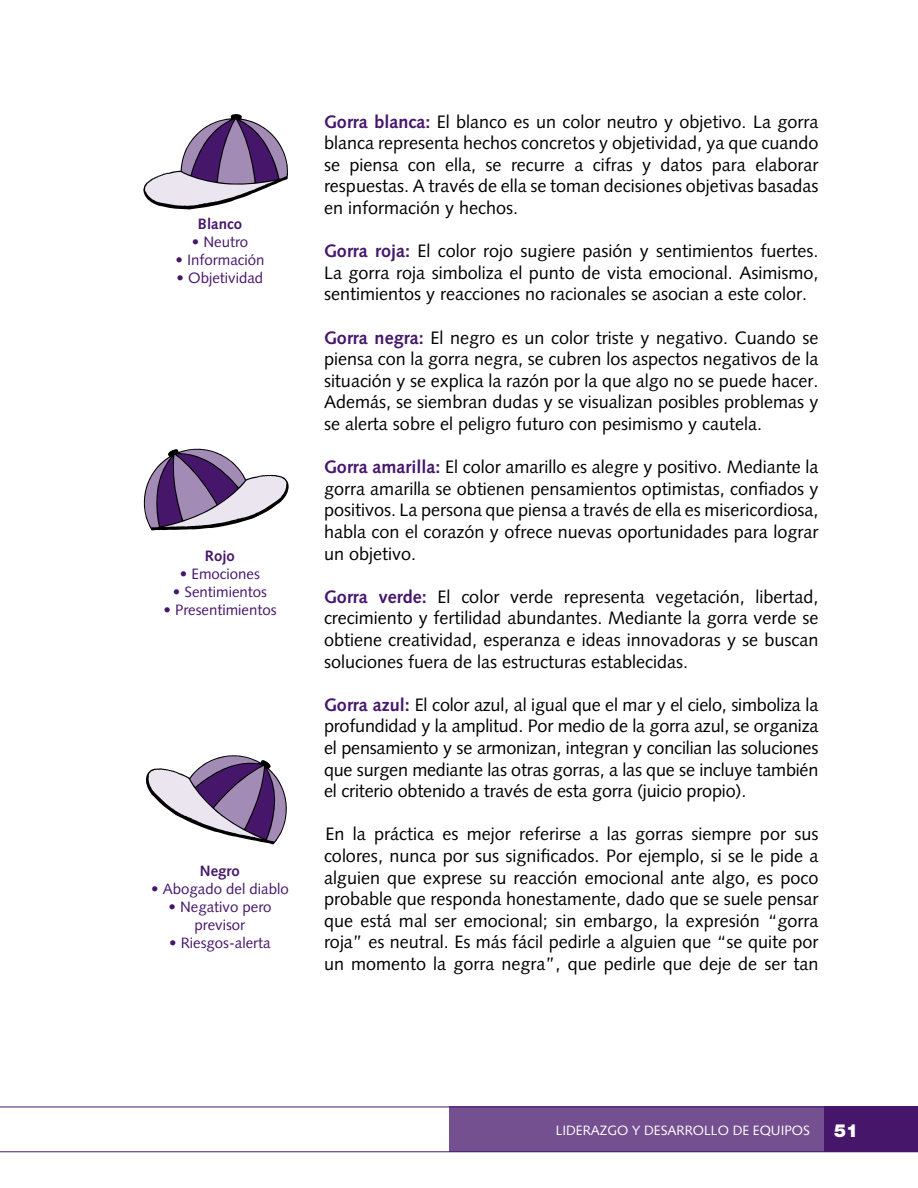
<style>
.page{position:relative;width:918px;height:1188px;background:#fff}
.page>*{position:absolute;margin:0;border:0;box-sizing:border-box;transform-origin:0 0}
.t1{font:18px/21.6px "Syntax";color:#000;text-align:justify}
.t2{font:900 18px "Helvetica Neue";color:#fff}
.t3{font:15px/18px "Syntax";color:#46166b;text-align:center}
.t4{font:700 15px "Syntax";color:#46166b}
.t5{font:13.5px "Syntax";color:#fff}
.s1{font-weight:700;color:#46166b}
</style>
<div class="page">
<div style="left:662px;top:1107px;width:256px;height:45px;background:#46166b"></div>
<div style="left:449px;top:1107px;width:375px;height:45px;background:#745090"></div>
<hr style="left:0;top:1107px;width:918px;height:1px;background:#46166b">
<hr style="left:0;top:1151px;width:918px;height:1px;background:#46166b">
<svg style="left:143px;top:114px;width:145px;height:95px"></svg>
<svg style="left:144px;top:448px;width:145px;height:82px"></svg>
<svg style="left:146px;top:755px;width:141px;height:89px"></svg>
<p class="t4" style="left:198px;top:216px;width:46px">Blanco</p>
<p class="t3" style="left:192px;top:233px;width:58px">• Neutro</p>
<p class="t3" style="left:175px;top:251px;width:91px">• Información</p>
<p class="t3" style="left:177px;top:269px;width:88px">• Objetividad</p>
<p class="t4" style="left:205px;top:547px;width:32px">Rojo</p>
<p class="t3" style="left:180px;top:565px;width:82px">• Emociones</p>
<p class="t3" style="left:173px;top:583px;width:96px">• Sentimientos</p>
<p class="t3" style="left:163px;top:601px;width:115px">• Presentimientos</p>
<p class="t4" style="left:200px;top:862px;width:42px">Negro</p>
<p class="t3" style="left:151px;top:880px;width:139px">• Abogado del diablo</p>
<p class="t3" style="left:168px;top:898px;width:105px">• Negativo pero previsor</p>
<p class="t3" style="left:169px;top:934px;width:103px">• Riesgos-alerta</p>
<p class="t1" style="left:324px;top:111px;width:496px"><span class="s1">Gorra blanca:</span> El blanco es un color neutro y objetivo. La gorra blanca representa hechos concretos y objetividad, ya que cuando se piensa con ella, se recurre a cifras y datos para elaborar respuestas. A través de ella se toman decisiones objetivas basadas en información y hechos.</p>
<p class="t1" style="left:324px;top:240px;width:496px"><span class="s1">Gorra roja:</span> El color rojo sugiere pasión y sentimientos fuertes.<br>La gorra roja simboliza el punto de vista emocional. Asimismo, sentimientos y reacciones no racionales se asocian a este color.</p>
<p class="t1" style="left:324px;top:327px;width:496px"><span class="s1">Gorra negra:</span> El negro es un color triste y negativo. Cuando se piensa con la gorra negra, se cubren los aspectos negativos de la situación y se explica la razón por la que algo no se puede hacer.<br>Además, se siembran dudas y se visualizan posibles problemas y se alerta sobre el peligro futuro con pesimismo y cautela.</p>
<p class="t1" style="left:324px;top:456px;width:496px"><span class="s1">Gorra amarilla:</span> El color amarillo es alegre y positivo. Mediante la gorra amarilla se obtienen pensamientos optimistas, confiados y positivos. La persona que piensa a través de ella es misericordiosa, habla con el corazón y ofrece nuevas oportunidades para lograr un objetivo.</p>
<p class="t1" style="left:324px;top:586px;width:496px"><span class="s1">Gorra verde:</span> El color verde representa vegetación, libertad, crecimiento y fertilidad abundantes. Mediante la gorra verde se obtiene creatividad, esperanza e ideas innovadoras y se buscan soluciones fuera de las estructuras establecidas.</p>
<p class="t1" style="left:324px;top:694px;width:496px"><span class="s1">Gorra azul:</span> El color azul, al igual que el mar y el cielo, simboliza la profundidad y la amplitud. Por medio de la gorra azul, se organiza el pensamiento y se armonizan, integran y concilian las soluciones que surgen mediante las otras gorras, a las que se incluye también el criterio obtenido a través de esta gorra (juicio propio).</p>
<p class="t1" style="left:324px;top:823px;width:496px">En la práctica es mejor referirse a las gorras siempre por sus colores, nunca por sus significados. Por ejemplo, si se le pide a alguien que exprese su reacción emocional ante algo, es poco probable que responda honestamente, dado que se suele pensar que está mal ser emocional; sin embargo, la expresión “gorra roja” es neutral. Es más fácil pedirle a alguien que “se quite por un momento la gorra negra”, que pedirle que deje de ser tan</p>
<p class="t5" style="left:556px;top:1123px;width:256px">LIDERAZGO Y DESARROLLO DE EQUIPOS</p>
<p class="t2" style="left:834px;top:1120px;width:26px">51</p>
</div>
